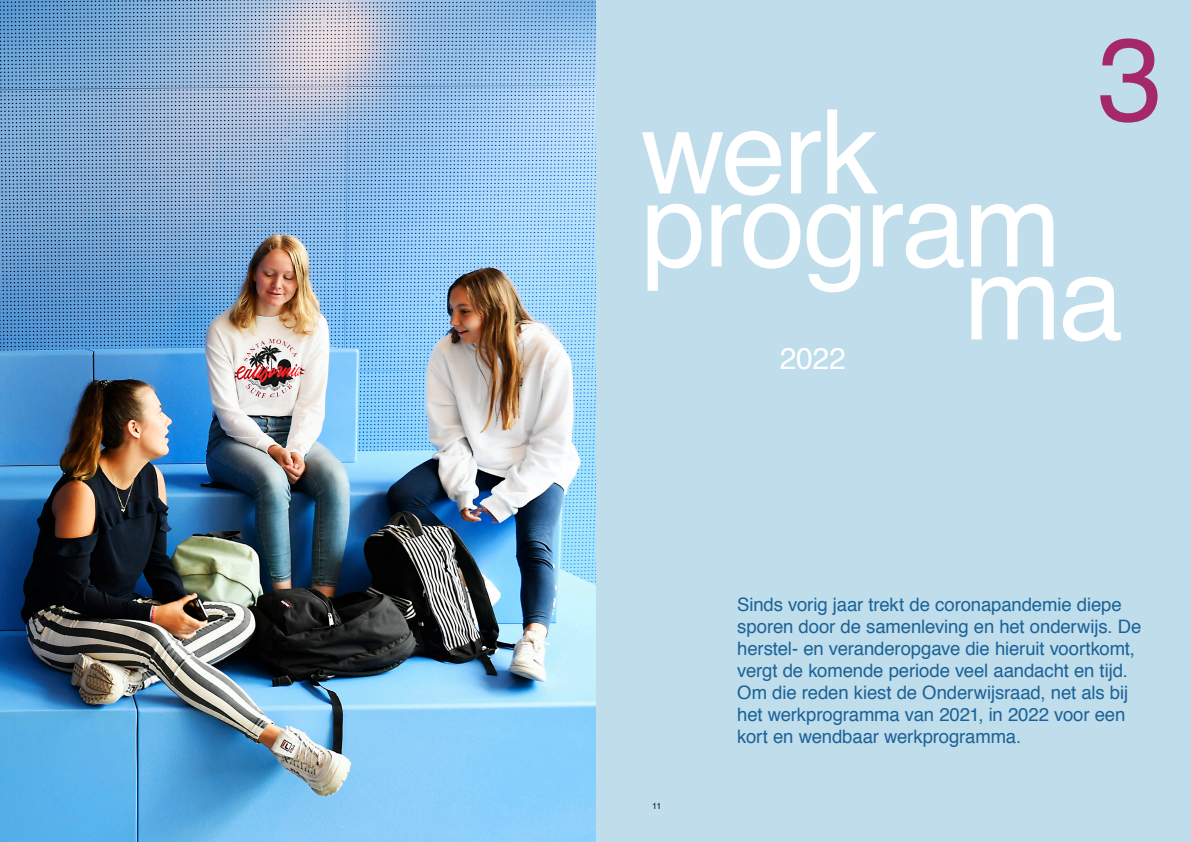
<style>
.page{position:relative;width:1191px;height:842px;background:#fff}
.page>*{position:absolute;margin:0;border:0;box-sizing:border-box;transform-origin:0 0}
.t1{font:117px "Helvetica";letter-spacing:-.025em;color:#fff}
.t2{font:117px "Helvetica";color:#a52869}
.t3{font:30px "Helvetica";color:#fff}
.Hoofdstuk_intro_Chap{font:18.5px/22px "Helvetica";letter-spacing:-.005em;color:#1b6297}
.t4{font:9px "Helvetica";color:#231f20}
</style>
<div class="page">
<div style="left:595px;top:0;width:596px;height:842px;background:#bfddeb"></div>
<img style="left:0;top:0;width:595px;height:842px">
<p class="t2" style="left:1097px;top:-11px;width:67px">3</p>
<p class="t1" style="left:641px;top:62px;width:239px">werk</p>
<p class="t1" style="left:641px;top:135px;width:421px">program</p>
<p class="t1" style="left:964px;top:208px;width:161px">ma</p>
<p class="t3" style="left:780px;top:336px;width:68px">2022</p>
<p class="t4" style="left:652px;top:799px;width:11px">11</p>
<p class="Hoofdstuk_intro_Chap" style="left:737px;top:594px;width:405px">Sinds vorig jaar trekt de coronapandemie diepe sporen door de samenleving en het onderwijs. De herstel- en veranderopgave die hieruit voortkomt, vergt de komende periode veel aandacht en tijd.<br>Om die reden kiest de Onderwijsraad, net als bij het werkprogramma van 2021, in 2022 voor een kort en wendbaar werkprogramma.</p>
</div>
